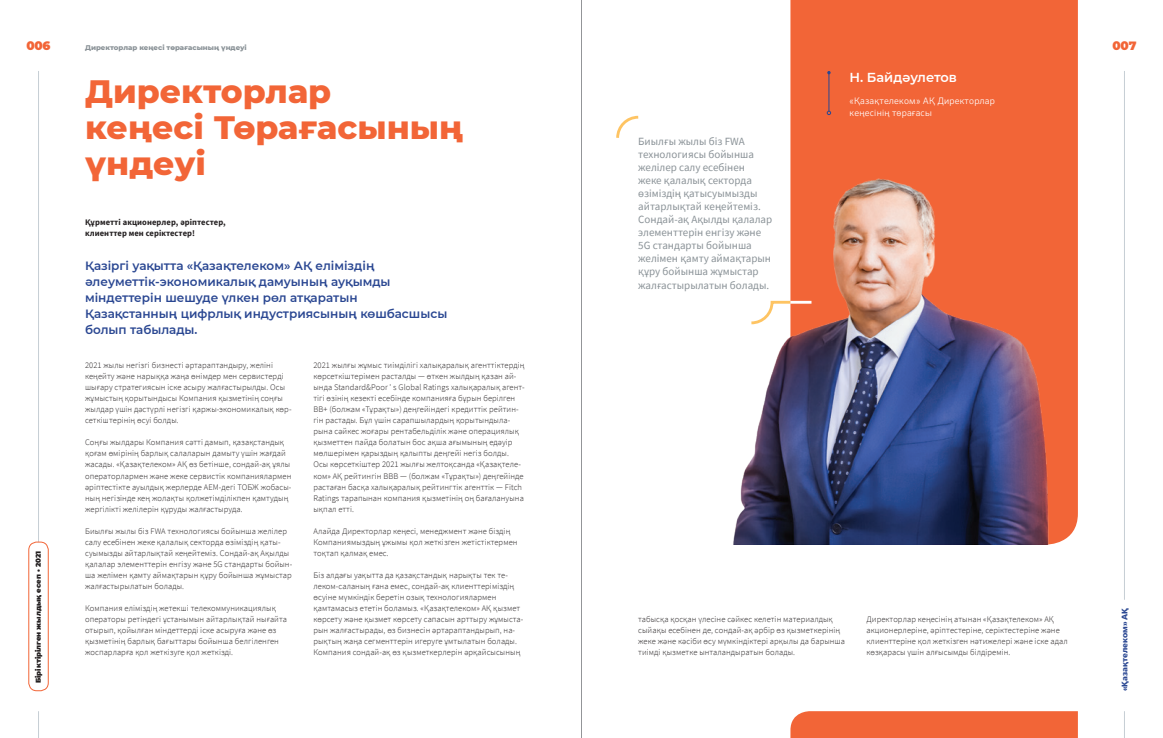
<style>
.page{position:relative;width:1163px;height:738px;background:#fff}
.page>*{position:absolute;margin:0;border:0;box-sizing:border-box;transform-origin:0 0}
.Заг__1{font:800 33px/36px "Montserrat";color:#f26537}
.Заг__3{font:600 13px "Montserrat";color:#fff}
.Лид{font:600 12px/16px "Montserrat";color:#2a4792}
.t1{font:900 12px "Montserrat";letter-spacing:-.02em;color:#f26537}
.Цитата{font:11px/13px "Source Sans Pro";color:#8a9297}
.Текст_2{font:300 9px/12px "Sero Pro";letter-spacing:.02em;color:#fff}
.Наборный{font:300 8.5px/11px "Source Sans Pro";letter-spacing:.01em;color:#231f20}
.Наборный-2{font:700 8.5px/11px "Source Sans Pro";letter-spacing:.01em;color:#231f20}
.t2{font:900 8px "Neue Frutiger World";color:#2a4792}
.t3{font:800 7px "Montserrat";color:#8a9297}
.t4{font:900 7px "Montserrat";color:#231f20}
</style>
<div class="page">
<div style="left:790px;top:0;width:287px;height:544px;background:#f26537"></div>
<hr style="left:828px;top:73px;width:1px;height:38px;background:#2a4792">
<svg style="left:826px;top:111px;width:5px;height:4px"></svg>
<svg style="left:616px;top:115px;width:23px;height:23px"></svg>
<div style="left:790px;top:711px;width:287px;height:26px;background:#f26537"></div>
<img style="left:733px;top:170px;width:316px;height:374px">
<svg style="left:748px;top:299px;width:45px;height:26px"></svg>
<hr style="left:790px;top:300px;width:21px;height:3px;background:#fff">
<hr style="left:38px;top:71px;width:1px;height:528px;background:#c6ced4">
<hr style="left:1123px;top:71px;width:1px;height:528px;background:#c6ced4">
<svg style="left:38px;top:711px;width:1px;height:26px"></svg>
<div style="left:29px;top:541px;width:19px;height:149px;background:#fff;border-radius:8px"></div>
<div style="left:28px;top:541px;width:21px;height:149px;border:1px solid #f26537;border-radius:8px"></div>
<hr style="left:581px;top:0;width:1px;height:737px;background:#939598">
<h3 class="t1" style="left:27px;top:36px;width:25px">006</h3>
<h3 class="t1" style="left:1112px;top:36px;width:25px">007</h3>
<p class="t3" style="left:85px;top:42px;width:163px">Директорлар кеңесі төрағасының үндеуі</p>
<p class="t4" style="left:33px;top:682px;width:133px;rotate:-90deg">Біріктірілген жылдық есеп • 2021</p>
<p class="Заг__1" style="left:85px;top:71px;width:380px">Директорлар<br>кеңесі Төрағасының үндеуі</p>
<p class="Наборный-2" style="left:85px;top:216px;width:142px">Құрметті акционерлер, әріптестер, клиенттер мен серіктестер!</p>
<p class="Лид" style="left:85px;top:257px;width:364px">Қазіргі уақытта «Қазақтелеком» АҚ еліміздің әлеуметтік-экономикалық дамуының ауқымды міндеттерін шешуде үлкен рөл атқаратын Қазақстанның цифрлық индустриясының көшбасшысы болып табылады.</p>
<p class="Наборный" style="left:85px;top:360px;width:208px">2021 жылы негізгі бизнесті әртараптандыру, желіні кеңейту және нарыққа жаңа өнімдер мен сервистерді шығару стратегиясын іске асыру жалғастырылды. Осы жұмыстың қорытындысы Компания қызметінің соңғы жылдар үшін дәстүрлі негізгі қаржы-экономикалық көр&shy;сеткіштерінің өсуі болды.</p>
<p class="Наборный" style="left:85px;top:437px;width:208px">Соңғы жылдары Компания сәтті дамып, қазақстандық қоғам өмірінің барлық салаларын дамыту үшін жағдай жасады. «Қазақтелеком» АҚ өз бетінше, сондай-ақ ұялы операторлармен және жеке сервистік компаниялармен әріптестікте ауылдық жерлерде АЕМ-дегі ТОБЖ жобасы&shy;ның негізінде кең жолақты қолжетімділікпен қамтудың жергілікті желілерін құруды жалғастыруда.</p>
<p class="Наборный" style="left:85px;top:525px;width:209px">Биылғы жылы біз FWA технологиясы бойынша желілер салу есебінен жеке қалалық секторда өзіміздің қаты&shy;суымызды айтарлықтай кеңейтеміз. Сондай-ақ Ақылды қалалар элементтерін енгізу және 5G стандарты бойын&shy;ша желімен қамту аймақтарын құру бойынша жұмыстар жалғастырылатын болады.</p>
<p class="Наборный" style="left:85px;top:602px;width:203px">Компания еліміздің жетекші телекоммуникациялық операторы ретіндегі ұстанымын айтарлықтай нығайта отырып, қойылған міндеттерді іске асыруға және өз қызметінің барлық бағыттары бойынша белгіленген жоспарларға қол жеткізуге қол жеткізді.</p>
<p class="Наборный" style="left:313px;top:360px;width:213px">2021 жылғы жұмыс тиімділігі халықаралық агенттіктердің көрсеткіштерімен расталды — өткен жылдың қазан ай&shy;ында Standard&amp;Poor ' s Global Ratings халықаралық агент&shy;тігі өзінің кезекті есебінде компанияға бұрын берілген ВВ+ (болжам «Тұрақты») деңгейіндегі кредиттік рейтин&shy;гін растады. Бұл үшін сарапшылардың қорытындыла&shy;рына сәйкес жоғары рентабельділік және операциялық қызметтен пайда болатын бос ақша ағымының едәуір мөлшерімен қарыздың қалыпты деңгейі негіз болды.<br>Осы көрсеткіштер 2021 жылғы желтоқсанда «Қазақтеле&shy;ком» АҚ рейтингін ВВВ — (болжам «Тұрақты») деңгейінде растаған басқа халықаралық рейтингтік агенттік — Fitch Ratings тарапынан компания қызметінің оң бағалануына ықпал етті.</p>
<p class="Наборный" style="left:313px;top:525px;width:205px">Алайда Директорлар кеңесі, менеджмент және біздің<br>Компаниямыздың ұжымы қол жеткізген жетістіктермен тоқтап қалмақ емес.</p>
<p class="Наборный" style="left:313px;top:569px;width:211px">Біз алдағы уақытта да қазақстандық нарықты тек те&shy;леком-саланың ғана емес, сондай-ақ клиенттеріміздің өсуіне мүмкіндік беретін озық технологиялармен қамтамасыз ететін боламыз. «Қазақтелеком» АҚ қызмет көрсету және қызмет көрсету сапасын арттыру жұмыста&shy;рын жалғастырады, өз бизнесін әртараптандырып, на&shy;рықтың жаңа сегменттерін игеруге ұмтылатын болады.<br>Компания сондай-ақ өз қызметкерлерін әрқайсысының</p>
<p class="Цитата" style="left:638px;top:135px;width:135px">Биылғы жылы біз FWA технологиясы бойынша желілер салу есебінен<br>жеке қалалық секторда өзіміздің қатысуымызды айтарлықтай кеңейтеміз.<br>Сондай-ақ Ақылды қалалар элементтерін енгізу және<br>5G стандарты бойынша желімен қамту аймақтарын құру бойынша жұмыстар жалғастырылатын болады.</p>
<p class="Заг__3" style="left:849px;top:68px;width:109px">Н. Байдәулетов</p>
<p class="Текст_2" style="left:849px;top:94px;width:147px">«Қазақтелеком» АҚ Директорлар кеңесінің төрағасы</p>
<p class="Наборный" style="left:638px;top:613px;width:208px">табысқа қосқан үлесіне сәйкес келетін материалдық сыйақы есебінен де, сондай-ақ әрбір өз қызметкерінің жеке және кәсіби өсу мүмкіндіктері арқылы да барынша тиімді қызметке ынталандыратын болады.</p>
<p class="Наборный" style="left:866px;top:613px;width:202px">Директорлар кеңесінің атынан «Қазақтелеком» АҚ акционерлеріне, әріптестеріне, серіктестеріне және клиенттеріне қол жеткізген нәтижелері және іске адал көзқарасы үшін алғысымды білдіремін.</p>
<p class="t2" style="left:1119px;top:690px;width:85px;rotate:-90deg">«Қазақтелеком» АҚ</p>
</div>
